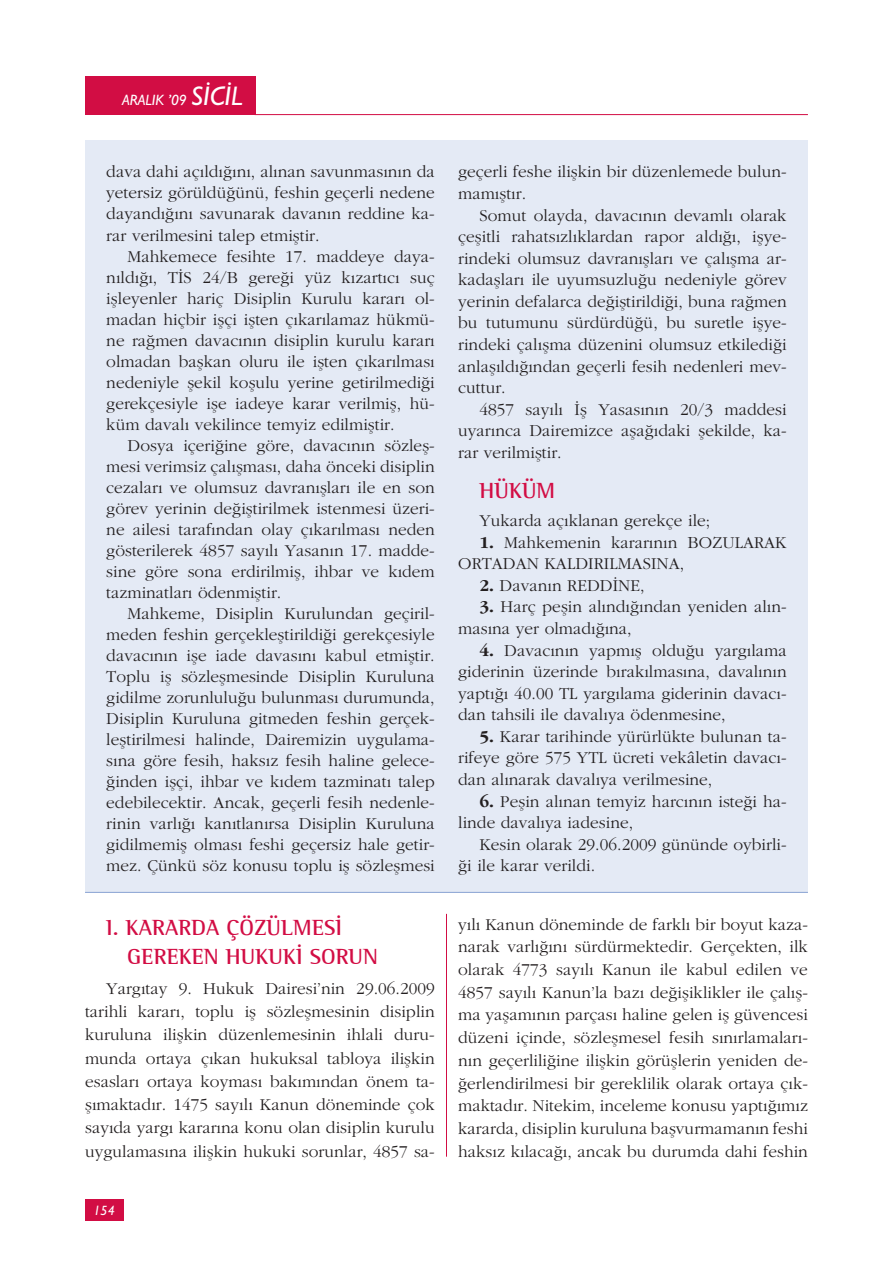
<style>
.page{position:relative;width:893px;height:1263px;background:#fff}
.page>*{position:absolute;margin:0;border:0;box-sizing:border-box;transform-origin:0 0}
.t1{font:700 22.5px/29.2px "Rotis Semi Serif";color:#d20d44}
.t2{font:17.25px/21px "Garamond Turk";letter-spacing:.005em;color:#231f20;text-align:justify}
.t3{font:italic 500 15px "Gill Sans";color:#fff}
.t4{font:italic 500 13.5px "Gill Sans";color:#fff}
.s1{font-size:27px}
.s2{font-family:"Garamond Bold Turk"}
</style>
<div class="page">
<div style="left:85px;top:77px;width:170px;height:38px;background:#d20d44"></div>
<hr style="left:255px;top:114px;width:553px;height:1px;background:#d20d44">
<div style="left:85px;top:1199px;width:38px;height:21px;background:#d20d44"></div>
<div style="left:85px;top:140px;width:723px;height:752px;background:#e4eaf5"></div>
<hr style="left:446px;top:914px;width:1px;height:243px;background:#d20d44">
<hr style="left:85px;top:892px;width:723px;height:1px;background:#8ba4d4">
<p class="t3" style="left:122px;top:91px;width:122px">ARALIK ’09 <span class="s1">SİCİL</span></p>
<p class="t2" style="left:106px;top:161px;width:330px">dava dahi açıldığını, alınan savunmasının da yetersiz görüldüğünü, feshin geçerli nedene dayandığını savunarak davanın reddine ka&shy;rar verilmesini talep etmiştir.</p>
<p class="t2" style="left:106px;top:245px;width:330px;text-indent:21px">Mahkemece fesihte 17. maddeye daya&shy;nıldığı, TİS 24/B gereği yüz kızartıcı suç işleyenler hariç Disiplin Kurulu kararı ol&shy;madan hiçbir işçi işten çıkarılamaz hükmü&shy;ne rağmen davacının disiplin kurulu kararı olmadan başkan oluru ile işten çıkarılması nedeniyle şekil koşulu yerine getirilmediği gerekçesiyle işe iadeye karar verilmiş, hü&shy;küm davalı vekilince temyiz edilmiştir.</p>
<p class="t2" style="left:106px;top:434px;width:330px;text-indent:21px">Dosya içeriğine göre, davacının sözleş&shy;mesi verimsiz çalışması, daha önceki disiplin cezaları ve olumsuz davranışları ile en son görev yerinin değiştirilmek istenmesi üzeri&shy;ne ailesi tarafından olay çıkarılması neden gösterilerek 4857 sayılı Yasanın 17. madde&shy;sine göre sona erdirilmiş, ihbar ve kıdem tazminatları ödenmiştir.</p>
<p class="t2" style="left:106px;top:603px;width:330px;text-indent:21px">Mahkeme, Disiplin Kurulundan geçiril&shy;meden feshin gerçekleştirildiği gerekçesiyle davacının işe iade davasını kabul etmiştir.<br>Toplu iş sözleşmesinde Disiplin Kuruluna gidilme zorunluluğu bulunması durumunda, Disiplin Kuruluna gitmeden feshin gerçek&shy;leştirilmesi halinde, Dairemizin uygulama&shy;sına göre fesih, haksız fesih haline gelece&shy;ğinden işçi, ihbar ve kıdem tazminatı talep edebilecektir. Ancak, geçerli fesih nedenle&shy;rinin varlığı kanıtlanırsa Disiplin Kuruluna gidilmemiş olması feshi geçersiz hale getir&shy;mez. Çünkü söz konusu toplu iş sözleşmesi</p>
<h1 class="t1" style="left:127px;top:912px;width:253px;text-indent:-21px">I. KARARDA ÇÖZÜLMESİ<br>GEREKEN HUKUKİ SORUN</h1>
<p class="t2" style="left:85px;top:976px;width:351px;line-height:23.2px;text-indent:21px">Yargıtay 9. Hukuk Dairesi’nin 29.06.2009 tarihli kararı, toplu iş sözleşmesinin disiplin kuruluna ilişkin düzenlemesinin ihlali duru&shy;munda ortaya çıkan hukuksal tabloya ilişkin esasları ortaya koyması bakımından önem ta&shy;şımaktadır. 1475 sayılı Kanun döneminde çok sayıda yargı kararına konu olan disiplin kurulu uygulamasına ilişkin hukuki sorunlar, 4857 sa-</p>
<p class="t4" style="left:94px;top:1202px;width:23px">154</p>
<p class="t2" style="left:458px;top:161px;width:330px;line-height:21.6px">geçerli feshe ilişkin bir düzenlemede bulun&shy;mamıştır.</p>
<p class="t2" style="left:458px;top:204px;width:330px;line-height:21.6px;text-indent:21px">Somut olayda, davacının devamlı olarak çeşitli rahatsızlıklardan rapor aldığı, işye&shy;rindeki olumsuz davranışları ve çalışma ar&shy;kadaşları ile uyumsuzluğu nedeniyle görev yerinin defalarca değiştirildiği, buna rağmen bu tutumunu sürdürdüğü, bu suretle işye&shy;rindeki çalışma düzenini olumsuz etkilediği anlaşıldığından geçerli fesih nedenleri mev&shy;cuttur.</p>
<p class="t2" style="left:458px;top:398px;width:330px;line-height:21.6px;text-indent:21px">4857 sayılı İş Yasasının 20/3 maddesi uyarınca Dairemizce aşağıdaki şekilde, ka&shy;rar verilmiştir.</p>
<h1 class="t1" style="left:479px;top:476px;width:77px">HÜKÜM</h1>
<p class="t2" style="left:479px;top:510px;width:232px">Yukarda açıklanan gerekçe ile;</p>
<p class="t2" style="left:458px;top:531px;width:330px;line-height:21.6px;text-indent:21px"><span class="s2">1.</span> Mahkemenin kararının BOZULARAK<br>ORTADAN KALDIRILMASINA,</p>
<p class="t2" style="left:479px;top:575px;width:167px"><span class="s2">2.</span> Davanın REDDİNE,</p>
<p class="t2" style="left:458px;top:596px;width:330px;line-height:21.6px;text-indent:21px"><span class="s2">3.</span> Harç peşin alındığından yeniden alın&shy;masına yer olmadığına,</p>
<p class="t2" style="left:458px;top:639px;width:330px;line-height:21.6px;text-indent:21px"><span class="s2">4.</span> Davacının yapmış olduğu yargılama giderinin üzerinde bırakılmasına, davalının yaptığı 40.00 TL yargılama giderinin davacı&shy;dan tahsili ile davalıya ödenmesine,</p>
<p class="t2" style="left:458px;top:725px;width:330px;line-height:21.6px;text-indent:21px"><span class="s2">5.</span> Karar tarihinde yürürlükte bulunan ta&shy;rifeye göre 575 YTL ücreti vekâletin davacı&shy;dan alınarak davalıya verilmesine,</p>
<p class="t2" style="left:458px;top:790px;width:330px;line-height:21.6px;text-indent:21px"><span class="s2">6.</span> Peşin alınan temyiz harcının isteği ha&shy;linde davalıya iadesine,</p>
<p class="t2" style="left:458px;top:833px;width:330px;line-height:21.6px;text-indent:21px">Kesin olarak 29.06.2009 gününde oybirli&shy;ği ile karar verildi.</p>
<p class="t2" style="left:458px;top:912px;width:351px;line-height:22.6px">yılı Kanun döneminde de farklı bir boyut kaza&shy;narak varlığını sürdürmektedir. Gerçekten, ilk olarak 4773 sayılı Kanun ile kabul edilen ve 4857 sayılı Kanun’la bazı değişiklikler ile çalış&shy;ma yaşamının parçası haline gelen iş güvencesi düzeni içinde, sözleşmesel fesih sınırlamaları&shy;nın geçerliliğine ilişkin görüşlerin yeniden de&shy;ğerlendirilmesi bir gereklilik olarak ortaya çık&shy;maktadır. Nitekim, inceleme konusu yaptığımız kararda, disiplin kuruluna başvurmamanın feshi haksız kılacağı, ancak bu durumda dahi feshin</p>
</div>
